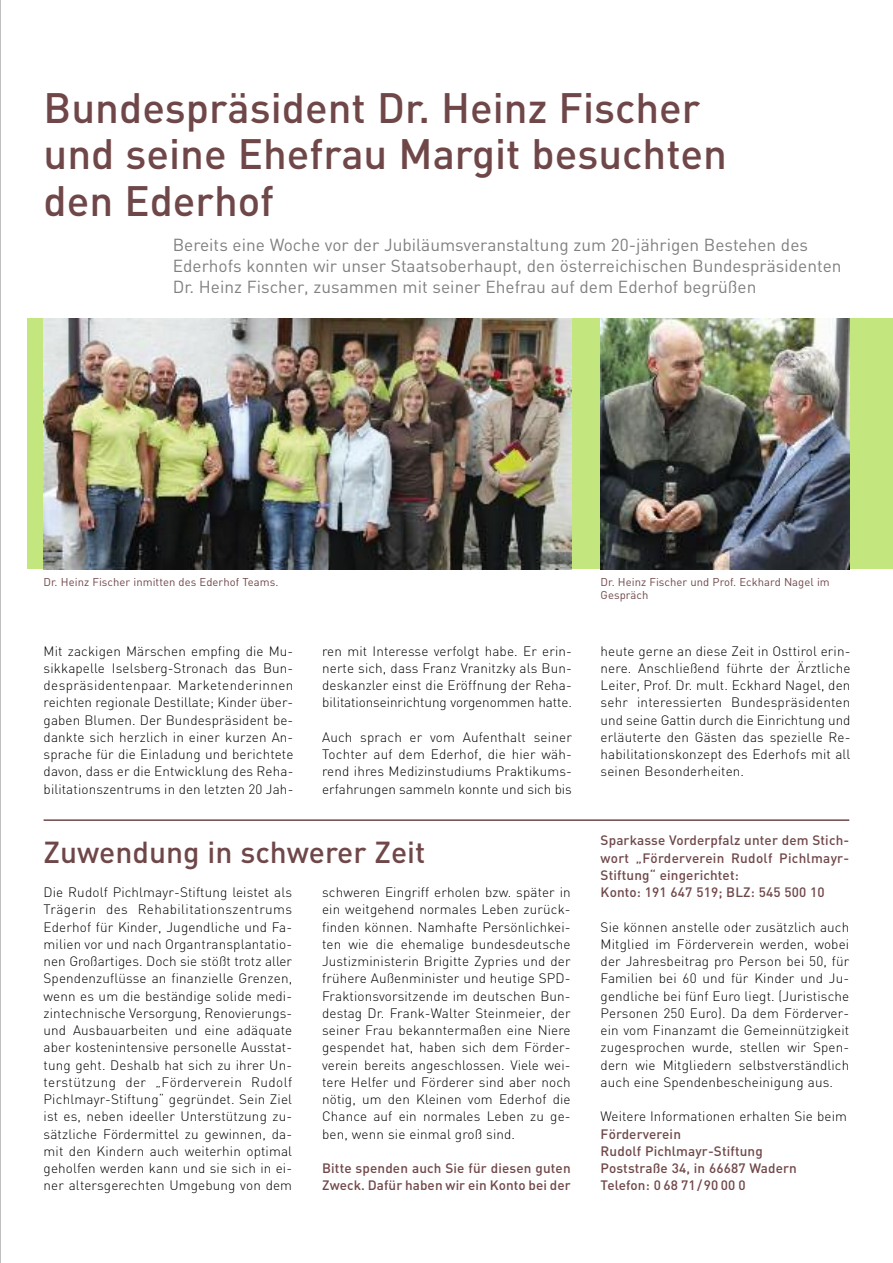
<style>
.page{position:relative;width:893px;height:1263px;background:#fff}
.page>*{position:absolute;margin:0;border:0;box-sizing:border-box;transform-origin:0 0}
.t1{font:500 42px/46.5px "DIN";color:#704749}
.t2{font:500 30px "DIN";color:#704749}
.t3{font:17.25px/21px "DIN";color:#808080}
.t4{font:300 13.5px/17.2px "DIN";letter-spacing:.01em;color:#000;text-align:justify}
.t5{font:500 13.5px/17.2px "DIN";letter-spacing:.01em;color:#704749}
.t6{font:11.25px/12.8px "DIN";letter-spacing:.005em;color:#704749}
</style>
<div class="page">
<div style="left:28px;top:319px;width:865px;height:250px;background:#c4e67e"></div>
<img style="left:44px;top:319px;width:527px;height:250px">
<img style="left:601px;top:319px;width:248px;height:250px">
<hr style="left:44px;top:819px;width:805px;height:2px;background:#704749">
<hr style="left:0;top:0;width:1px;height:1263px;background:#808080">
<h1 class="t1" style="left:44px;top:85px;width:685px">Bundespräsident Dr. Heinz Fischer und seine Ehefrau Margit besuchten den Ederhof</h1>
<p class="t3" style="left:173px;top:235px;width:670px">Bereits eine Woche vor der Jubiläumsveranstaltung zum 20-jährigen Bestehen des<br>Ederhofs konnten wir unser Staatsoberhaupt, den österreichischen Bundespräsidenten<br>Dr. Heinz Fischer, zusammen mit seiner Ehefrau auf dem Ederhof begrüßen</p>
<p class="t6" style="left:44px;top:576px;width:236px">Dr. Heinz Fischer inmitten des Ederhof Teams.</p>
<p class="t6" style="left:601px;top:576px;width:231px">Dr. Heinz Fischer und Prof. Eckhard Nagel im<br>Gespräch</p>
<p class="t4" style="left:44px;top:642px;width:251px">Mit zackigen Märschen empfing die Mu&shy;sikkapelle Iselsberg-Stronach das Bun&shy;despräsidentenpaar. Marketenderinnen reichten regionale Destillate; Kinder über&shy;gaben Blumen. Der Bundespräsident be&shy;dankte sich herzlich in einer kurzen An&shy;sprache für die Einladung und berichtete davon, dass er die Entwicklung des Reha&shy;bilitationszentrums in den letzten 20 Jah-</p>
<p class="t4" style="left:322px;top:642px;width:251px">ren mit Interesse verfolgt habe. Er erin&shy;nerte sich, dass Franz Vranitzky als Bun&shy;deskanzler einst die Eröffnung der Reha&shy;bilitationseinrichtung vorgenommen hatte.</p>
<p class="t4" style="left:322px;top:728px;width:251px">Auch sprach er vom Aufenthalt seiner Tochter auf dem Ederhof, die hier wäh&shy;rend ihres Medizinstudiums Praktikums&shy;erfahrungen sammeln konnte und sich bis</p>
<h2 class="t2" style="left:44px;top:835px;width:383px">Zuwendung in schwerer Zeit</h2>
<p class="t4" style="left:44px;top:884px;width:250px">Die Rudolf Pichlmayr-Stiftung leistet als Trägerin des Rehabilitationszentrums Ederhof für Kinder, Jugendliche und Fa&shy;milien vor und nach Organtransplantatio&shy;nen Großartiges. Doch sie stößt trotz aller Spendenzuflüsse an finanzielle Grenzen, wenn es um die beständige solide medi&shy;zintechnische Versorgung, Renovierungs&shy;und Ausbauarbeiten und eine adäquate aber kostenintensive personelle Ausstat&shy;tung geht. Deshalb hat sich zu ihrer Un&shy;terstützung der „Förderverein Rudolf Pichlmayr-Stiftung“ gegründet. Sein Ziel ist es, neben ideeller Unterstützung zu&shy;sätzliche Fördermittel zu gewinnen, da&shy;mit den Kindern auch weiterhin optimal geholfen werden kann und sie sich in ei&shy;ner altersgerechten Umgebung von dem</p>
<p class="t4" style="left:322px;top:884px;width:250px">schweren Eingriff erholen bzw. später in ein weitgehend normales Leben zurück&shy;finden können. Namhafte Persönlichkei&shy;ten wie die ehemalige bundesdeutsche Justizministerin Brigitte Zypries und der frühere Außenminister und heutige SPD-Fraktionsvorsitzende im deutschen Bun&shy;destag Dr. Frank-Walter Steinmeier, der seiner Frau bekanntermaßen eine Niere gespendet hat, haben sich dem Förder&shy;verein bereits angeschlossen. Viele wei&shy;tere Helfer und Förderer sind aber noch nötig, um den Kleinen vom Ederhof die Chance auf ein normales Leben zu ge&shy;ben, wenn sie einmal groß sind.</p>
<p class="t5" style="left:322px;top:1160px;width:250px">Bitte spenden auch Sie für diesen guten<br>Zweck. Dafür haben wir ein Konto bei der</p>
<p class="t4" style="left:601px;top:642px;width:251px">heute gerne an diese Zeit in Osttirol erin&shy;nere. Anschließend führte der Ärztliche Leiter, Prof. Dr. mult. Eckhard Nagel, den sehr interessierten Bundespräsidenten und seine Gattin durch die Einrichtung und erläuterte den Gästen das spezielle Re&shy;habilitationskonzept des Ederhofs mit all seinen Besonderheiten.</p>
<p class="t5" style="left:601px;top:832px;width:250px">Sparkasse Vorderpfalz unter dem Stich&shy;wort „Förderverein Rudolf Pichlmayr-Stiftung“ eingerichtet:<br>Konto: 191 647 519; BLZ: 545 500 10</p>
<p class="t4" style="left:601px;top:918px;width:250px">Sie können anstelle oder zusätzlich auch Mitglied im Förderverein werden, wobei der Jahresbeitrag pro Person bei 50, für Familien bei 60 und für Kinder und Ju&shy;gendliche bei fünf Euro liegt. (Juristische Personen 250 Euro). Da dem Förderver&shy;ein vom Finanzamt die Gemeinnützigkeit zugesprochen wurde, stellen wir Spen&shy;dern wie Mitgliedern selbstverständlich auch eine Spendenbescheinigung aus.</p>
<p class="t4" style="left:601px;top:1108px;width:248px">Weitere Informationen erhalten Sie beim</p>
<p class="t5" style="left:601px;top:1125px;width:198px">Förderverein<br>Rudolf Pichlmayr-Stiftung<br>Poststraße 34, in 66687 Wadern<br>Telefon: 0 68 71/90 00 0</p>
</div>
